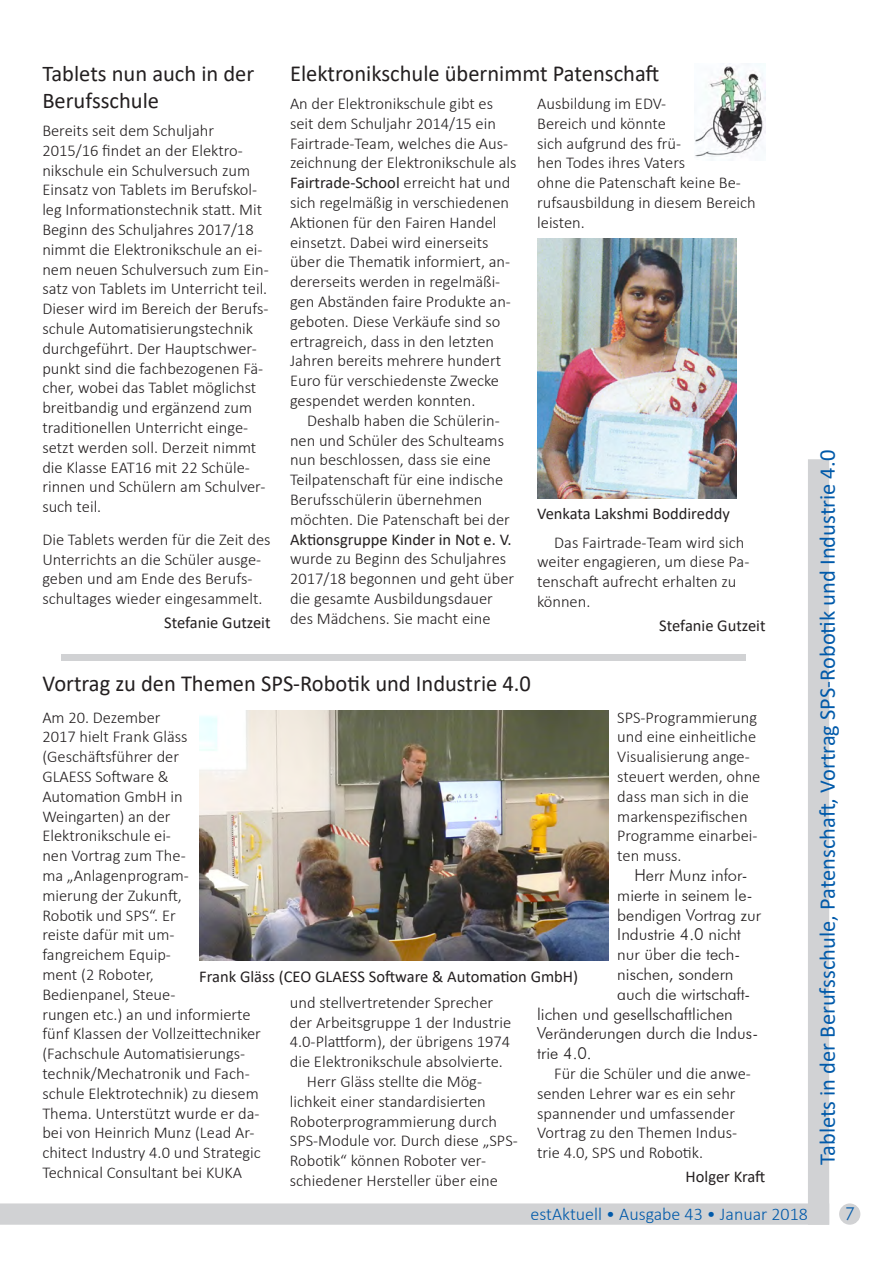
<style>
.page{position:relative;width:893px;height:1263px;background:#fff}
.page>*{position:absolute;margin:0;border:0;box-sizing:border-box;transform-origin:0 0}
.Titel1{font:22.95px "Calibri";color:#231f20}
.Titel1-2{font:22.5px "Calibri";color:#015aaa}
.Titel1-3{font:22.5px/27px "Calibri";color:#231f20}
.t1{font:300 18px "Calibri";color:#015aaa}
.t2{font:300 18px "Futura BT";color:#015aaa}
.Fließtext{font:300 16.5px/19.8px "Calibri";color:#231f20}
.FließtextEinrückung{font:300 16.5px/19.8px "Calibri";color:#231f20}
.FließtextEinrückung-2{font:300 16.5px "Futura BT";color:#231f20}
.Untertitel{font:16.5px "Calibri";color:#231f20}
.Autor{font:16.5px "Calibri";color:#231f20}
.s1{font-weight:400}
</style>
<div class="page">
<div style="left:808px;top:459px;width:21px;height:766px;background:#d1d2d4"></div>
<svg style="left:0;top:1203px;width:829px;height:22px"></svg>
<div style="left:840px;top:1204px;width:20px;height:20px;background:#d1d2d4;border-radius:50%"></div>
<div style="left:839px;top:1203px;width:21px;height:22px;border:2px solid #d1d2d4;border-radius:50%"></div>
<div style="left:62px;top:654px;width:684px;height:6px;background:#d1d2d4"></div>
<img style="left:537px;top:238px;width:199px;height:260px">
<img style="left:695px;top:64px;width:70px;height:97px">
<img style="left:199px;top:710px;width:410px;height:251px">
<p class="Titel1-3" style="left:42px;top:59px;width:213px">Tablets nun auch in der<br>Berufsschule</p>
<p class="Fließtext" style="left:42px;top:120px;width:228px">Bereits seit dem Schuljahr<br>2015/16 findet an der Elektro&shy;nikschule ein Schulversuch zum<br>Einsatz von Tablets im Berufskol&shy;leg Informationstechnik statt. Mit<br>Beginn des Schuljahres 2017/18 nimmt die Elektronikschule an ei&shy;nem neuen Schulversuch zum Ein&shy;satz von Tablets im Unterricht teil.<br>Dieser wird im Bereich der Berufs&shy;schule Automatisierungstechnik durchgeführt. Der Hauptschwer&shy;punkt sind die fachbezogenen Fä&shy;cher, wobei das Tablet möglichst breitbandig und ergänzend zum traditionellen Unterricht einge&shy;setzt werden soll. Derzeit nimmt die Klasse EAT16 mit 22 Schüle&shy;rinnen und Schülern am Schulver&shy;such teil.</p>
<p class="Fließtext" style="left:42px;top:529px;width:230px">Die Tablets werden für die Zeit des<br>Unterrichts an die Schüler ausge&shy;geben und am Ende des Berufs&shy;schultages wieder eingesammelt.</p>
<p class="Autor" style="left:164px;top:611px;width:108px">Stefanie Gutzeit</p>
<p class="Titel1" style="left:290px;top:57px;width:371px">Elektronikschule übernimmt Patenschaft</p>
<p class="Fließtext" style="left:290px;top:93px;width:228px">An der Elektronikschule gibt es seit dem Schuljahr 2014/15 ein<br>Fairtrade-Team, welches die Aus&shy;zeichnung der Elektronikschule als<br><span class="s1">Fairtrade-School</span> erreicht hat und sich regelmäßig in verschiedenen<br>Aktionen für den Fairen Handel einsetzt. Dabei wird einerseits über die Thematik informiert, an&shy;dererseits werden in regelmäßi&shy;gen Abständen faire Produkte an&shy;geboten. Diese Verkäufe sind so ertragreich, dass in den letzten<br>Jahren bereits mehrere hundert<br>Euro für verschiedenste Zwecke gespendet werden konnten.</p>
<p class="FließtextEinrückung" style="left:290px;top:410px;width:226px;text-indent:17px">Deshalb haben die Schülerin&shy;nen und Schüler des Schulteams nun beschlossen, dass sie eine<br>Teilpatenschaft für eine indische<br>Berufsschülerin übernehmen möchten. Die Patenschaft bei der<br><span class="s1">Aktionsgruppe Kinder in Not e. V. </span>wurde zu Beginn des Schuljahres<br>2017/18 begonnen und geht über die gesamte Ausbildungsdauer des Mädchens. Sie macht eine</p>
<p class="FließtextEinrückung" style="left:537px;top:93px;width:220px">Ausbildung im EDV-<br>Bereich und könnte<br>sich aufgrund des frü-<br>hen Todes ihres Vaters<br>ohne die Patenschaft keine Be&shy;rufsausbildung in diesem Bereich leisten.</p>
<p class="Untertitel" style="left:537px;top:502px;width:194px">Venkata Lakshmi Boddireddy</p>
<p class="FließtextEinrückung" style="left:537px;top:532px;width:214px;text-indent:17px">Das Fairtrade-Team wird sich weiter engagieren, um diese Pa&shy;tenschaft aufrecht erhalten zu können.</p>
<p class="Autor" style="left:659px;top:614px;width:108px">Stefanie Gutzeit</p>
<p class="Titel1" style="left:43px;top:668px;width:490px">Vortrag zu den Themen SPS-Robotik und Industrie 4.0</p>
<p class="Fließtext" style="left:42px;top:707px;width:220px">Am 20. Dezember<br>2017 hielt Frank Gläss (Geschäftsführer der<br>GLAESS Software &amp;<br>Automation GmbH in<br>Weingarten) an der<br>Elektronikschule ei-<br>nen Vortrag zum The-<br>ma „Anlagenprogram-<br>mierung der Zukunft,<br>Robotik und SPS“. Er<br>reiste dafür mit um&shy;fangreichem Equip-<br>ment (2 Roboter,<br>Bedienpanel, Steue-<br>rungen etc.) an und informierte fünf Klassen der Vollzeittechniker (Fachschule Automatisierungs&shy;technik/Mechatronik und Fach&shy;schule Elektrotechnik) zu diesem<br>Thema. Unterstützt wurde er da&shy;bei von Heinrich Munz (Lead Ar&shy;chitect Industry 4.0 und Strategic<br>Technical Consultant bei KUKA</p>
<p class="FließtextEinrückung" style="left:617px;top:707px;width:145px">SPS-Programmierung und eine einheitliche<br>Visualisierung ange&shy;steuert werden, ohne dass man sich in die markenspezifischen<br>Programme einarbei&shy;ten muss.</p>
<p class="FließtextEinrückung-2" style="left:634px;top:865px;width:115px">Herr Munz infor-</p>
<p class="FließtextEinrückung-2" style="left:617px;top:885px;width:137px">mierte in seinem le-</p>
<p class="FließtextEinrückung-2" style="left:617px;top:905px;width:145px">bendigen Vortrag zur</p>
<p class="FließtextEinrückung-2" style="left:617px;top:924px;width:125px">Industrie 4.0 nicht</p>
<p class="FließtextEinrückung-2" style="left:617px;top:944px;width:124px">nur über die tech-</p>
<p class="FließtextEinrückung-2" style="left:617px;top:964px;width:118px">nischen, sondern</p>
<p class="FließtextEinrückung-2" style="left:617px;top:984px;width:135px">auch die wirtschaft-</p>
<p class="FließtextEinrückung-2" style="left:537px;top:1004px;width:197px">lichen und gesellschaftlichen</p>
<p class="FließtextEinrückung-2" style="left:537px;top:1023px;width:223px">Veränderungen durch die Indus-</p>
<p class="FließtextEinrückung-2" style="left:537px;top:1043px;width:56px">trie 4.0.</p>
<p class="FließtextEinrückung" style="left:537px;top:1063px;width:215px;text-indent:17px">Für die Schüler und die anwe&shy;senden Lehrer war es ein sehr spannender und umfassender<br>Vortrag zu den Themen Indus&shy;trie 4.0, SPS und Robotik.</p>
<p class="Autor" style="left:686px;top:1165px;width:81px">Holger Kraft</p>
<p class="Untertitel" style="left:199px;top:965px;width:380px">Frank Gläss (CEO GLAESS Software &amp; Automation GmbH)</p>
<p class="Fließtext" style="left:290px;top:992px;width:223px">und stellvertretender Sprecher der Arbeitsgruppe 1 der Industrie 4.0-Plattform), der übrigens 1974 die Elektronikschule absolvierte.</p>
<p class="FließtextEinrückung" style="left:290px;top:1071px;width:229px;text-indent:17px">Herr Gläss stellte die Mög&shy;lichkeit einer standardisierten<br>Roboterprogrammierung durch<br>SPS-Module vor. Durch diese „SPS-<br>Robotik“ können Roboter ver&shy;schiedener Hersteller über eine</p>
<p class="t1" style="left:530px;top:1203px;width:279px">estAktuell • Ausgabe 43 • Januar 2018</p>
<p class="Titel1-2" style="left:812px;top:1165px;width:717px;rotate:-90deg">Tablets in der Berufsschule, Patenschaft, Vortrag SPS-Robotik und Industrie 4.0</p>
<p class="t2" style="left:845px;top:1203px;width:12px">7</p>
</div>
